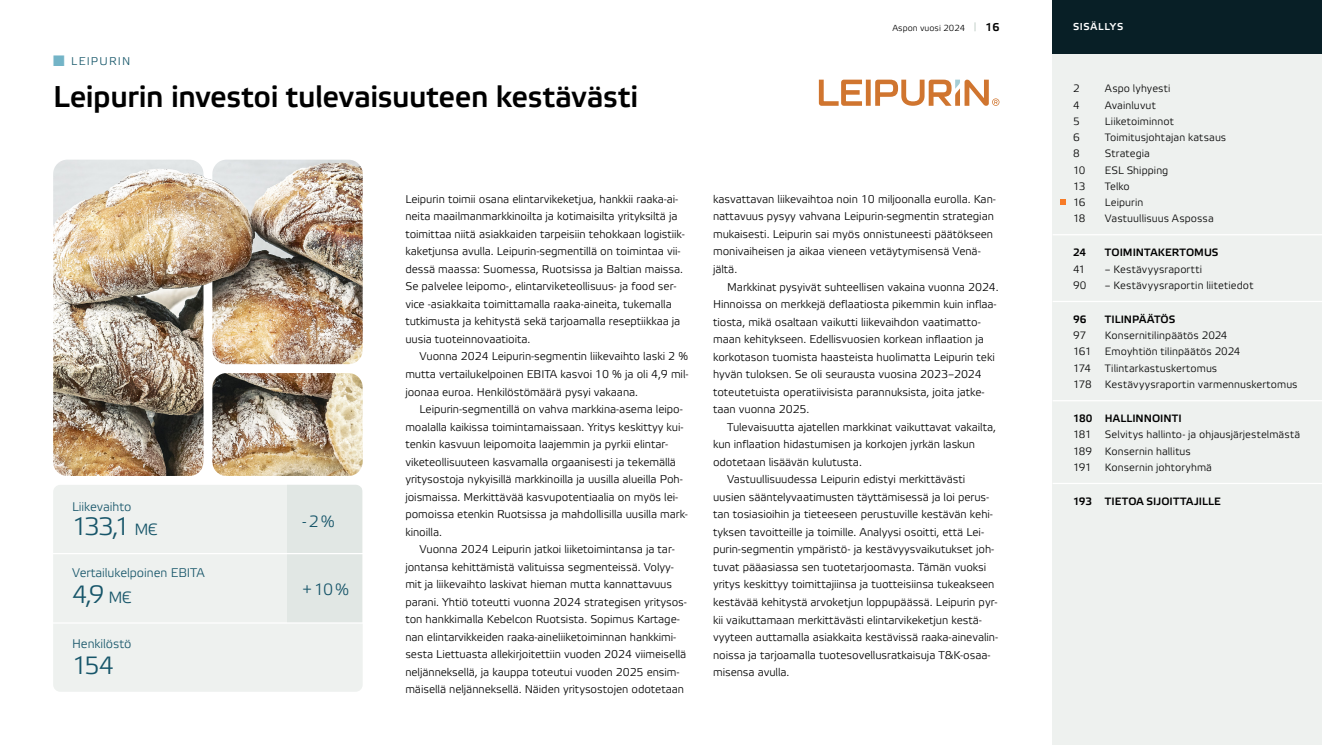
<style>
.page{position:relative;width:1322px;height:745px;background:#fff}
.page>*{position:absolute;margin:0;border:0;box-sizing:border-box;transform-origin:0 0}
.t1{font:700 30px "Etelka Light Pro";letter-spacing:-.015em;color:#000}
.t2{font:25px "Etelka Light Pro";letter-spacing:-.1em;color:#165569}
.t3{font:16.25px "Etelka Light Pro";color:#165569}
.t4{font:300 12.5px "Etelka";letter-spacing:-.005em;color:#165569}
.t5{font:300 11.25px/17.5px "Etelka";letter-spacing:-.005em;color:#000}
.t6{font:11.25px "Etelka Light Pro";letter-spacing:.11em;color:#165669}
.t7{font:10.62px/16.2px "Etelka Light Pro";letter-spacing:.01em;color:#000}
.t8{font:700 10.62px "Etelka Light Pro";letter-spacing:.005em;color:#000}
.t9{font:300 10.62px "Etelka";color:#000}
.t10{font:700 10px "Etelka Light Pro";letter-spacing:.075em;color:#fff}
.t11{font:8.75px "Etelka Light Pro";color:#000}
.s1{color:#73b4c7}
.s2{color:#a9bbb1}
.s3{font-weight:700;font-size:11.25px}
.s4{font-size:16.25px}
.s5{font-family:"Etelka";font-weight:300}
</style>
<div class="page">
<div style="left:1052px;top:0;width:270px;height:744px;background:#eef1ef"></div>
<div style="left:53px;top:484px;width:310px;height:207px;background:#eef1ef;border-radius:7px"></div>
<div style="left:287px;top:484px;width:75px;height:138px;background:#e1e7e4"></div>
<hr style="left:40px;top:552px;width:327px;height:2px;background:#fff">
<hr style="left:40px;top:622px;width:331px;height:1px;background:#fff">
<svg style="left:819px;top:80px;width:180px;height:26px"></svg>
<img style="left:53px;top:159px;width:310px;height:316px">
<img style="left:188px;top:172px;width:45px;height:127px">
<hr style="left:1052px;top:300px;width:270px;height:2px;background:#fff">
<hr style="left:1052px;top:234px;width:270px;height:1px;background:#fff">
<hr style="left:1052px;top:400px;width:270px;height:1px;background:#fff">
<hr style="left:1052px;top:482px;width:270px;height:1px;background:#fff">
<div style="left:1052px;top:0;width:270px;height:53px;background:#081f26"></div>
<svg style="left:1060px;top:199px;width:6px;height:5px"></svg>
<p class="t6" style="left:53px;top:55px;width:79px"><span class="s1">■</span> LEIPURIN</p>
<h1 class="t1" style="left:53px;top:80px;width:586px">Leipurin investoi tulevaisuuteen kestävästi</h1>
<p class="t11" style="left:892px;top:23px;width:108px">Aspon vuosi 2024 <span class="s2">|</span> <span class="s3">16</span></p>
<p class="t4" style="left:72px;top:498px;width:61px">Liikevaihto</p>
<h2 class="t2" style="left:72px;top:513px;width:87px">133,1 <span class="s4">M€</span></h2>
<p class="t4" style="left:72px;top:564px;width:134px">Vertailukelpoinen EBITA</p>
<h2 class="t2" style="left:72px;top:580px;width:61px">4,9 <span class="s4">M€</span></h2>
<p class="t4" style="left:72px;top:635px;width:61px">Henkilöstö</p>
<h2 class="t2" style="left:72px;top:651px;width:43px">154</h2>
<h3 class="t3" style="left:302px;top:512px;width:34px">-2%</h3>
<h3 class="t3" style="left:302px;top:580px;width:49px">+10%</h3>
<p class="t5" style="left:405px;top:190px;width:281px">Leipurin toimii osana elintarvikeketjua, hankkii raaka-ai&shy;neita maailmanmarkkinoilta ja kotimaisilta yrityksiltä ja toimittaa niitä asiakkaiden tarpeisiin tehokkaan logistiik&shy;kaketjunsa avulla. Leipurin-segmentillä on toimintaa vii&shy;dessä maassa: Suomessa, Ruotsissa ja Baltian maissa.<br>Se palvelee leipomo-, elintarviketeollisuus- ja food ser&shy;vice -asiakkaita toimittamalla raaka-aineita, tukemalla tutkimusta ja kehitystä sekä tarjoamalla reseptiikkaa ja uusia tuoteinnovaatioita.</p>
<p class="t5" style="left:405px;top:348px;width:285px;text-align:justify;text-indent:14px">Vuonna 2024 Leipurin-segmentin liikevaihto laski 2 % mutta vertailukelpoinen EBITA kasvoi 10 % ja oli 4,9 mil&shy;joonaa euroa. Henkilöstömäärä pysyi vakaana.</p>
<p class="t5" style="left:405px;top:400px;width:284px;text-indent:14px">Leipurin-segmentillä on vahva markkina-asema leipo&shy;moalalla kaikissa toimintamaissaan. Yritys keskittyy kui&shy;tenkin kasvuun leipomoita laajemmin ja pyrkii elintar&shy;viketeollisuuteen kasvamalla orgaanisesti ja tekemällä yritysostoja nykyisillä markkinoilla ja uusilla alueilla Poh&shy;joismaissa. Merkittävää kasvupotentiaalia on myös lei&shy;pomoissa etenkin Ruotsissa ja mahdollisilla uusilla mark&shy;kinoilla.</p>
<p class="t5" style="left:405px;top:540px;width:283px;text-indent:14px">Vuonna 2024 Leipurin jatkoi liiketoimintansa ja tar&shy;jontansa kehittämistä valituissa segmenteissä. Volyy&shy;mit ja liikevaihto laskivat hieman mutta kannattavuus parani. Yhtiö toteutti vuonna 2024 strategisen yritysos&shy;ton hankkimalla Kebelcon Ruotsista. Sopimus Kartage&shy;nan elintarvikkeiden raaka-aineliiketoiminnan hankkimi&shy;sesta Liettuasta allekirjoitettiin vuoden 2024 viimeisellä neljänneksellä, ja kauppa toteutui vuoden 2025 ensim&shy;mäisellä neljänneksellä. Näiden yritysostojen odotetaan</p>
<p class="t5" style="left:713px;top:190px;width:284px">kasvattavan liikevaihtoa noin 10 miljoonalla eurolla. Kan&shy;nattavuus pysyy vahvana Leipurin-segmentin strategian mukaisesti. Leipurin sai myös onnistuneesti päätökseen monivaiheisen ja aikaa vieneen vetäytymisensä Venä&shy;jältä.</p>
<p class="t5" style="left:713px;top:278px;width:287px;text-indent:14px">Markkinat pysyivät suhteellisen vakaina vuonna 2024.<br>Hinnoissa on merkkejä deflaatiosta pikemmin kuin inflaa&shy;tiosta, mikä osaltaan vaikutti liikevaihdon vaatimatto&shy;maan kehitykseen. Edellisvuosien korkean inflaation ja korkotason tuomista haasteista huolimatta Leipurin teki hyvän tuloksen. Se oli seurausta vuosina 2023–2024 toteutetuista operatiivisista parannuksista, joita jatke&shy;taan vuonna 2025.</p>
<p class="t5" style="left:727px;top:418px;width:270px">Tulevaisuutta ajatellen markkinat vaikuttavat vakailta,</p>
<p class="t5" style="left:713px;top:435px;width:263px">kun inflaation hidastumisen ja korkojen jyrkän laskun</p>
<p class="t5" style="left:713px;top:453px;width:150px">odotetaan lisäävän kulutusta.</p>
<p class="t5" style="left:727px;top:470px;width:239px">Vastuullisuudessa Leipurin edistyi merkittävästi</p>
<p class="t5" style="left:713px;top:488px;width:278px">uusien sääntelyvaatimusten täyttämisessä ja loi perus-</p>
<p class="t5" style="left:713px;top:505px;width:281px">tan tosiasioihin ja tieteeseen perustuville kestävän kehi-</p>
<p class="t5" style="left:713px;top:523px;width:272px">tyksen tavoitteille ja toimille. Analyysi osoitti, että Lei-</p>
<p class="t5" style="left:713px;top:540px;width:283px">purin-segmentin ympäristö- ja kestävyysvaikutukset joh-</p>
<p class="t5" style="left:713px;top:558px;width:275px">tuvat pääasiassa sen tuotetarjoomasta. Tämän vuoksi</p>
<p class="t5" style="left:713px;top:575px;width:283px">yritys keskittyy toimittajiinsa ja tuotteisiinsa tukeakseen</p>
<p class="t5" style="left:713px;top:593px;width:286px">kestävää kehitystä arvoketjun loppupäässä. Leipurin pyr-</p>
<p class="t5" style="left:713px;top:610px;width:270px">kii vaikuttamaan merkittävästi elintarvikeketjun kestä-</p>
<p class="t5" style="left:713px;top:628px;width:287px">vyyteen auttamalla asiakkaita kestävissä raaka-ainevalin-</p>
<p class="t5" style="left:713px;top:645px;width:279px">noissa ja tarjoamalla tuotesovellusratkaisuja T&amp;K-osaa-</p>
<p class="t5" style="left:713px;top:663px;width:78px">misensa avulla.</p>
<p class="t10" style="left:1073px;top:21px;width:52px">SISÄLLYS</p>
<p class="t7" style="left:1073px;top:81px;width:8px">2</p>
<p class="t7" style="left:1105px;top:81px;width:67px">Aspo lyhyesti</p>
<p class="t7" style="left:1073px;top:97px;width:8px">4</p>
<p class="t7" style="left:1105px;top:97px;width:53px">Avainluvut</p>
<p class="t7" style="left:1073px;top:114px;width:8px">5</p>
<p class="t7" style="left:1105px;top:114px;width:70px">Liiketoiminnot</p>
<p class="t7" style="left:1073px;top:130px;width:8px">6</p>
<p class="t7" style="left:1105px;top:130px;width:123px">Toimitusjohtajan katsaus</p>
<p class="t7" style="left:1073px;top:146px;width:8px">8</p>
<p class="t7" style="left:1105px;top:146px;width:47px">Strategia</p>
<p class="t9" style="left:1073px;top:163px;width:14px">10</p>
<p class="t7" style="left:1105px;top:162px;width:65px"><span class="s5">E</span>SL Shipping</p>
<p class="t7" style="left:1073px;top:178px;width:14px">13</p>
<p class="t7" style="left:1105px;top:178px;width:26px">Telko</p>
<p class="t7" style="left:1073px;top:195px;width:14px">16</p>
<p class="t7" style="left:1105px;top:195px;width:40px">Leipurin</p>
<p class="t7" style="left:1073px;top:211px;width:14px">18</p>
<p class="t7" style="left:1105px;top:211px;width:110px">Vastuullisuus Aspossa</p>
<p class="t8" style="left:1073px;top:247px;width:15px">24</p>
<p class="t8" style="left:1105px;top:247px;width:115px">TOIMINTAKERTOMUS</p>
<p class="t7" style="left:1073px;top:261px;width:14px">41</p>
<p class="t7" style="left:1105px;top:261px;width:99px">– Kestävyysraportti</p>
<p class="t7" style="left:1073px;top:277px;width:15px">90</p>
<p class="t7" style="left:1105px;top:277px;width:150px">– Kestävyysraportin liitetiedot</p>
<p class="t8" style="left:1073px;top:313px;width:15px">96</p>
<p class="t8" style="left:1105px;top:313px;width:72px">TILINPÄÄTÖS</p>
<p class="t7" style="left:1073px;top:328px;width:15px">97</p>
<p class="t7" style="left:1073px;top:328px;width:169px;text-indent:32px">Konsernitilinpäätös 2024<br>161 Emoyhtiön tilinpäätös 2024<br>174</p>
<p class="t7" style="left:1073px;top:360px;width:226px;text-indent:32px">Tilintarkastuskertomus<br>178 Kestävyysraportin varmennuskertomus</p>
<p class="t8" style="left:1073px;top:412px;width:110px">180 HALLINNOINTI</p>
<p class="t7" style="left:1073px;top:427px;width:229px">181 Selvitys hallinto- ja ohjausjärjestelmästä<br>189 Konsernin hallitus<br>191 Konsernin johtoryhmä</p>
<p class="t8" style="left:1073px;top:495px;width:149px">193 TIETOA SIJOITTAJILLE</p>
</div>
